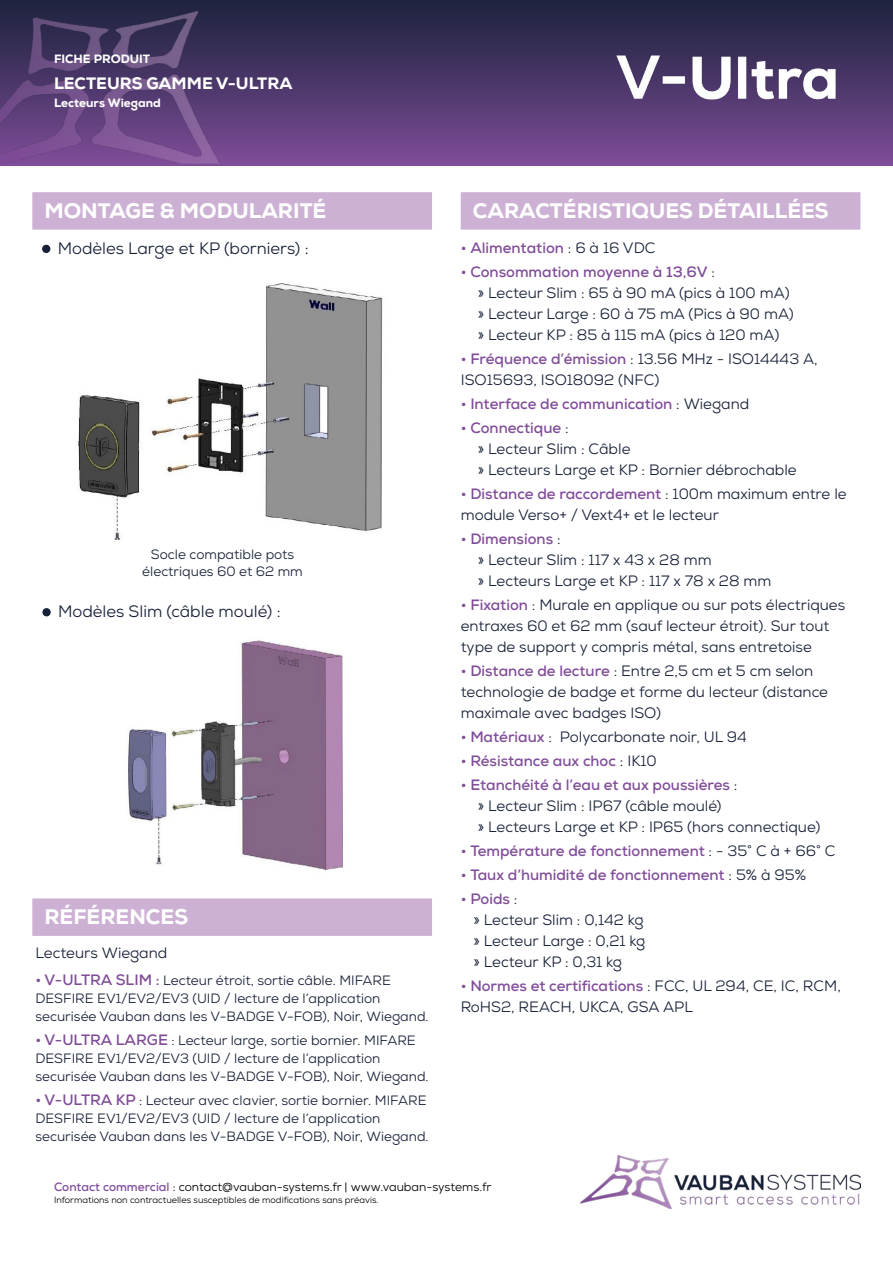
<style>
.page{position:relative;width:893px;height:1263px;background:#fff}
.page>*{position:absolute;margin:0;border:0;box-sizing:border-box;transform-origin:0 0}
.t1{font:800 21px "Nexa";color:#fff}
.t2{font:16.5px "Nexa";color:#162037}
.t3{font:800 16.5px "Nexa";color:#fff}
.t4{font:15px/21px "Nexa";color:#162037}
.t5{font:700 15px "Nexa";color:#814d99}
.t6{font:13.5px/18px "Nexa";color:#162037}
.t7{font:12px "Nexa";color:#000}
.t8{font:800 12px "Nexa";color:#fff}
.t9{font:9px "Nexa";color:#000}
.s1{font-weight:400;color:#162037}
.s2{font-weight:700;color:#814d99}
.s3{font-weight:700;font-size:15px;color:#814d99}
</style>
<div class="page">
<img style="left:580px;top:1156px;width:280px;height:52px">
<div style="left:0;top:0;width:893px;height:166px;background:linear-gradient(to bottom,#1c223c,#7d4c97)"></div>
<img style="left:0;top:0;width:225px;height:164px">
<img style="left:584px;top:32px;width:291px;height:87px">
<div style="left:32px;top:192px;width:400px;height:38px;background:#cdb1d4;border:2px solid #c09dc9"></div>
<div style="left:461px;top:192px;width:399px;height:38px;background:#cdb1d4;border:2px solid #c09dc9"></div>
<img style="left:78px;top:283px;width:305px;height:257px">
<div style="left:43px;top:245px;width:7px;height:7px;background:#162037;border-radius:50%"></div>
<div style="left:42px;top:245px;width:8px;height:8px;border:2px solid #162037;border-radius:50%"></div>
<div style="left:43px;top:609px;width:7px;height:7px;background:#162037;border-radius:50%"></div>
<div style="left:42px;top:608px;width:9px;height:8px;border:2px solid #162037;border-radius:50%"></div>
<img style="left:128px;top:640px;width:215px;height:230px">
<div style="left:32px;top:898px;width:400px;height:38px;background:#cdb1d4;border:2px solid #c09dc9"></div>
<p class="t8" style="left:54px;top:51px;width:98px">FICHE PRODUIT</p>
<p class="t3" style="left:54px;top:72px;width:240px">LECTEURS GAMME V-ULTRA</p>
<p class="t8" style="left:54px;top:95px;width:108px">Lecteurs Wiegand</p>
<h1 class="t1" style="left:44px;top:197px;width:283px">MONTAGE &amp; MODULARITÉ</h1>
<h1 class="t1" style="left:473px;top:197px;width:357px">CARACTÉRISTIQUES DÉTAILLÉES</h1>
<p class="t2" style="left:58px;top:238px;width:252px">Modèles Large et KP (borniers) :</p>
<p class="t5" style="left:461px;top:238px;width:196px">• Alimentation <span class="s1">: 6 à 16 VDC</span></p>
<p class="t4" style="left:478px;top:261px;width:318px;text-indent:-17px"><span class="s2">• Consommation moyenne à 13,6V</span> :<br>» Lecteur Slim : 65 à 90 mA (pics à 100 mA) » Lecteur Large : 60 à 75 mA (Pics à 90 mA) » Lecteur KP : 85 à 115 mA (pics à 120 mA)</p>
<p class="t4" style="left:461px;top:348px;width:359px"><span class="s2">• Fréquence d’émission</span> : 13.56 MHz - ISO14443 A,<br>ISO15693, ISO18092 (NFC)</p>
<p class="t5" style="left:461px;top:394px;width:290px">• Interface de communication <span class="s1">: Wiegand</span></p>
<p class="t4" style="left:478px;top:417px;width:320px;text-indent:-17px"><span class="s2">• Connectique</span> :<br>» Lecteur Slim : Câble<br>» Lecteurs Large et KP : Bornier débrochable</p>
<p class="t4" style="left:461px;top:483px;width:387px"><span class="s2">• Distance de raccordement</span> : 100m maximum entre le module Verso+ / Vext4+ et le lecteur</p>
<p class="t4" style="left:478px;top:528px;width:295px;text-indent:-17px"><span class="s2">• Dimensions</span> :<br>» Lecteur Slim : 117 x 43 x 28 mm<br>» Lecteurs Large et KP : 117 x 78 x 28 mm</p>
<p class="t4" style="left:461px;top:594px;width:386px"><span class="s2">• Fixation</span> : Murale en applique ou sur pots électriques entraxes 60 et 62 mm (sauf lecteur étroit). Sur tout type de support y compris métal, sans entretoise</p>
<p class="t4" style="left:461px;top:660px;width:369px"><span class="s2">• Distance de lecture</span> : Entre 2,5 cm et 5 cm selon technologie de badge et forme du lecteur (distance maximale avec badges ISO)</p>
<p class="t4" style="left:461px;top:726px;width:288px"><span class="s2">• Matériaux</span> : Polycarbonate noir, UL 94</p>
<p class="t5" style="left:461px;top:751px;width:198px">• Résistance aux choc <span class="s1">: IK10</span></p>
<p class="t4" style="left:478px;top:774px;width:344px;text-indent:-17px"><span class="s2">• Etanchéité à l’eau et aux poussières</span> :<br>» Lecteur Slim : IP67 (câble moulé)<br>» Lecteurs Large et KP : IP65 (hors connectique)</p>
<p class="t5" style="left:461px;top:841px;width:376px">• Température de fonctionnement <span class="s1">: - 35° C à + 66° C</span></p>
<p class="t5" style="left:461px;top:865px;width:347px">• Taux d’humidité de fonctionnement <span class="s1">: 5% à 95%</span></p>
<p class="t4" style="left:473px;top:888px;width:173px;text-indent:-13px"><span class="s2">• Poids</span> :<br>» Lecteur Slim : 0,142 kg » Lecteur Large : 0,21 kg » Lecteur KP : 0,31 kg</p>
<p class="t4" style="left:461px;top:975px;width:382px"><span class="s2">• Normes et certifications</span> : FCC, UL 294, CE, IC, RCM,<br>RoHS2, REACH, UKCA, GSA APL</p>
<p class="t6" style="left:142px;top:546px;width:162px;line-height:16.5px;text-align:center">Socle compatible pots électriques 60 et 62 mm</p>
<p class="t2" style="left:58px;top:601px;width:224px">Modèles Slim (câble moulé) :</p>
<h1 class="t1" style="left:44px;top:903px;width:145px">RÉFÉRENCES</h1>
<p class="t4" style="left:36px;top:942px;width:133px">Lecteurs Wiegand</p>
<p class="t6" style="left:36px;top:971px;width:395px"><span class="s3">• V-ULTRA SLIM :</span> Lecteur étroit, sortie câble. MIFARE<br>DESFIRE EV1/EV2/EV3 (UID / lecture de l’application securisée Vauban dans les V-BADGE V-FOB), Noir, Wiegand.</p>
<p class="t6" style="left:36px;top:1031px;width:395px"><span class="s3">• V-ULTRA LARGE</span> : Lecteur large, sortie bornier. MIFARE<br>DESFIRE EV1/EV2/EV3 (UID / lecture de l’application securisée Vauban dans les V-BADGE V-FOB), Noir, Wiegand.</p>
<p class="t6" style="left:36px;top:1091px;width:395px"><span class="s3">• V-ULTRA KP</span> : Lecteur avec clavier, sortie bornier. MIFARE<br>DESFIRE EV1/EV2/EV3 (UID / lecture de l’application securisée Vauban dans les V-BADGE V-FOB), Noir, Wiegand.</p>
<p class="t7" style="left:54px;top:1179px;width:439px"><span class="s2">Contact commercial</span> : contact@vauban-systems.fr | www.vauban-systems.fr</p>
<p class="t9" style="left:54px;top:1194px;width:326px">Informations non contractuelles susceptibles de modifications sans préavis.</p>
</div>
